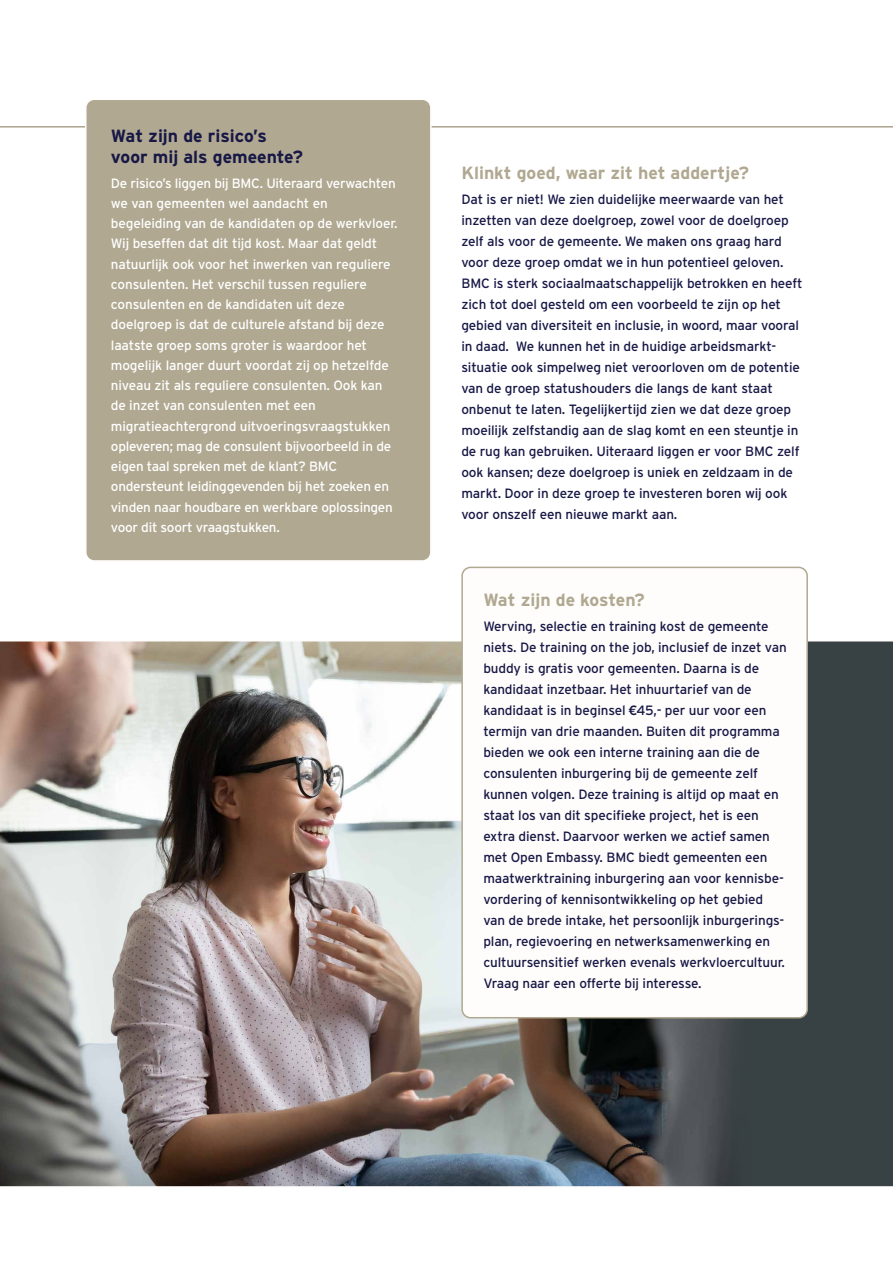
<style>
.page{position:relative;width:893px;height:1263px;background:#fff}
.page>*{position:absolute;margin:0;border:0;box-sizing:border-box;transform-origin:0 0}
.t1{font:700 17.55px "Interstate";color:#b0a891}
.t2{font:700 17.55px/20.5px "Interstate";color:#171846}
.t3{font:13.5px/21px "Interstate";letter-spacing:-.01em;color:#171846}
.t4{font:13.5px/20.2px "Interstate";letter-spacing:-.015em;color:#fff}
.s1{font-family:"Akkurat";font-weight:700}
</style>
<div class="page">
<hr style="left:0;top:126px;width:893px;height:2px;background:#b0a891">
<div style="left:86px;top:99px;width:345px;height:462px;background:#b0a891;border-radius:9px"></div>
<div style="left:85px;top:99px;width:347px;height:463px;border:2px solid #fffdfb;border-radius:9px"></div>
<img style="left:0;top:641px;width:893px;height:546px">
<div style="left:462px;top:567px;width:345px;height:451px;background:#fffdfb;border-radius:9px"></div>
<div style="left:461px;top:567px;width:347px;height:451px;border:2px solid #b0a891;border-radius:9px"></div>
<p class="t2" style="left:111px;top:126px;width:194px">Wat zijn de risico’s voor mij als gemeente?</p>
<p class="t4" style="left:111px;top:173px;width:288px">De risico’s liggen bij BMC. Uiteraard verwachten we van gemeenten wel aandacht en begeleiding van de kandidaten op de werkvloer.<br>Wij beseffen dat dit tijd kost. Maar dat geldt natuurlijk ook voor het inwerken van reguliere consulenten. Het verschil tussen reguliere consulenten en de kandidaten uit deze doelgroep is dat de culturele afstand bij deze laatste groep soms groter is waardoor het mogelijk langer duurt voordat zij op hetzelfde niveau zit als reguliere consulenten. Ook kan de inzet van consulenten met een migratieachtergrond uitvoeringsvraagstukken opleveren; mag de consulent bijvoorbeeld in de eigen taal spreken met de klant? BMC ondersteunt leidinggevenden bij het zoeken en vinden naar houdbare en werkbare oplossingen voor dit soort vraagstukken.</p>
<p class="t1" style="left:461px;top:163px;width:289px">Klinkt goed, waar zit het addertje?</p>
<p class="t3" style="left:461px;top:189px;width:343px">Dat is er niet! We zien duidelijke meerwaarde van het inzetten van deze doelgroep, zowel voor de doelgroep zelf als voor de gemeente. We maken ons graag hard voor deze groep omdat we in hun potentieel geloven.<br>BMC is sterk sociaalmaatschappelijk betrokken en heeft zich tot doel gesteld om een voorbeeld te zijn op het gebied van diversiteit en inclusie, in woord, maar vooral in daad. We kunnen het in de huidige arbeidsmarkt&shy;situatie ook simpelweg niet veroorloven om de potentie van de groep statushouders die langs de kant staat onbenut te laten. Tegelijkertijd zien we dat deze groep moeilijk zelfstandig aan de slag komt en een steuntje in de rug kan gebruiken. Uiteraard liggen er voor BMC zelf ook kansen; deze doelgroep is uniek en zeldzaam in de markt. Door in deze groep te investeren boren wij ook voor onszelf een nieuwe markt aan.</p>
<p class="t1" style="left:483px;top:590px;width:163px">Wat zijn de kosten?</p>
<p class="t3" style="left:483px;top:616px;width:305px">Werving, selectie en training kost de gemeente niets. De training on the job, inclusief de inzet van buddy is gratis voor gemeenten. Daarna is de kandidaat inzetbaar. Het inhuurtarief van de kandidaat is in beginsel <span class="s1">€</span>45,- per uur voor een termijn van drie maanden. Buiten dit programma bieden we ook een interne training aan die de consulenten inburgering bij de gemeente zelf kunnen volgen. Deze training is altijd op maat en staat los van dit specifieke project, het is een extra dienst. Daarvoor werken we actief samen met Open Embassy. BMC biedt gemeenten een maatwerktraining inburgering aan voor kennisbe&shy;vordering of kennisontwikkeling op het gebied van de brede intake, het persoonlijk inburgerings&shy;plan, regievoering en netwerksamenwerking en cultuursensitief werken evenals werkvloercultuur.<br>Vraag naar een offerte bij interesse.</p>
</div>
